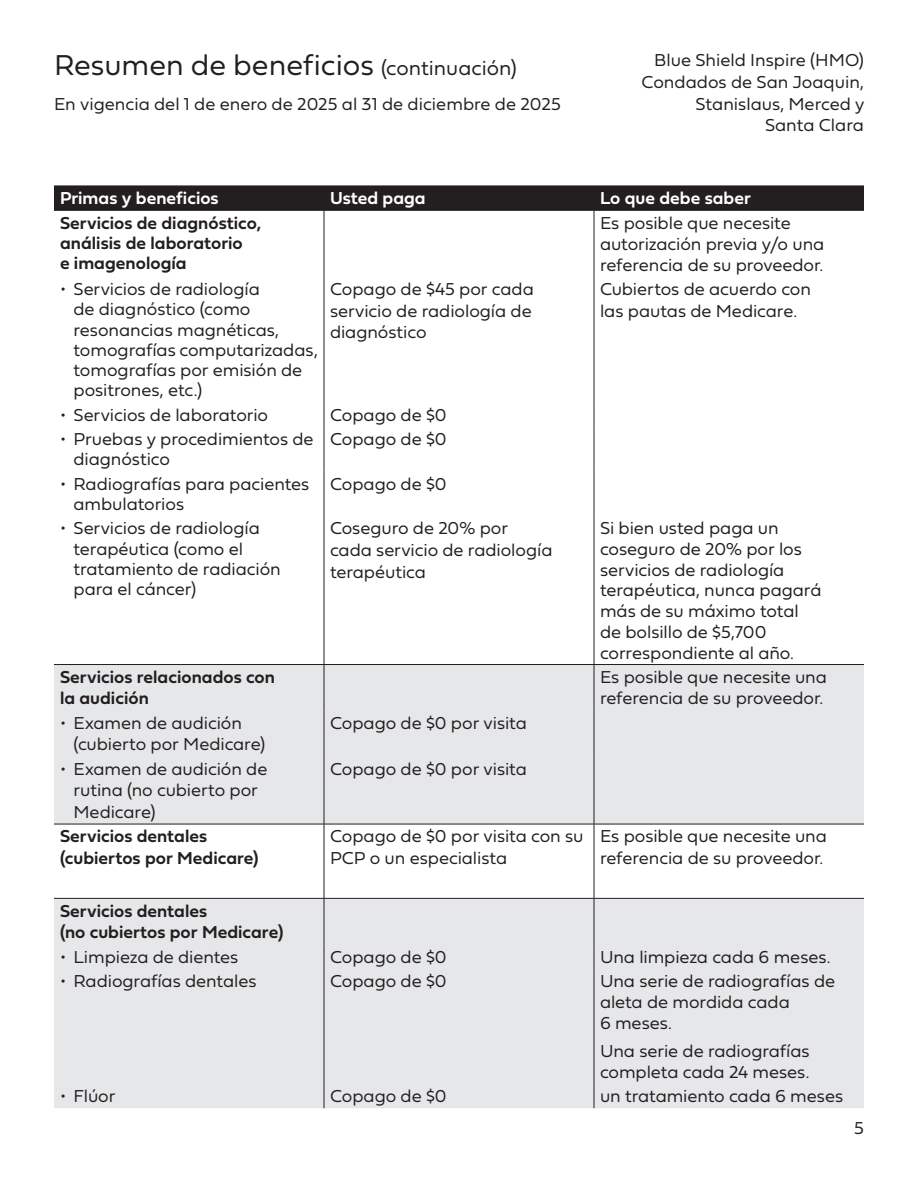
<style>
.page{position:relative;width:918px;height:1188px;background:#fff}
.page>*{position:absolute;margin:0;border:0;box-sizing:border-box;transform-origin:0 0}
.t1{font:30px "Fieldwork Geo Light";color:#231f20}
.t2{font:18px/21.6px "Fieldwork Geo Light";letter-spacing:-.005em;color:#231f20}
.t3{font:18px/21.6px "Fieldwork Geo Demibold";color:#231f20}
.t4{font:18px "Fieldwork Geo Demibold";color:#fff}
.s1{font-size:21px}
</style>
<div class="page">
<div style="left:54px;top:665px;width:810px;height:443px;background:#e6e7e9"></div>
<svg style="left:54px;top:825px;width:810px;height:73px"></svg>
<div style="left:54px;top:186px;width:810px;height:24px;background:#231f20"></div>
<hr style="left:54px;top:210px;width:270px;height:1px;background:#231f20">
<hr style="left:324px;top:210px;width:270px;height:1px;background:#231f20">
<hr style="left:324px;top:211px;width:1px;height:66px;background:#231f20">
<hr style="left:594px;top:210px;width:270px;height:1px;background:#231f20">
<hr style="left:594px;top:211px;width:1px;height:66px;background:#231f20">
<hr style="left:324px;top:277px;width:1px;height:125px;background:#231f20">
<hr style="left:594px;top:277px;width:1px;height:125px;background:#231f20">
<svg style="left:324px;top:402px;width:1px;height:25px"></svg>
<svg style="left:594px;top:402px;width:1px;height:25px"></svg>
<hr style="left:324px;top:427px;width:1px;height:44px;background:#231f20">
<hr style="left:594px;top:427px;width:1px;height:44px;background:#231f20">
<hr style="left:324px;top:471px;width:1px;height:45px;background:#231f20">
<hr style="left:594px;top:471px;width:1px;height:45px;background:#231f20">
<hr style="left:324px;top:516px;width:1px;height:148px;background:#231f20">
<hr style="left:594px;top:516px;width:1px;height:148px;background:#231f20">
<hr style="left:324px;top:665px;width:1px;height:45px;background:#231f20">
<hr style="left:324px;top:710px;width:1px;height:46px;background:#231f20">
<hr style="left:324px;top:756px;width:1px;height:68px;background:#231f20">
<hr style="left:324px;top:824px;width:1px;height:74px;background:#231f20">
<hr style="left:324px;top:899px;width:1px;height:45px;background:#231f20">
<svg style="left:324px;top:944px;width:1px;height:25px"></svg>
<hr style="left:324px;top:969px;width:1px;height:115px;background:#231f20">
<svg style="left:324px;top:1084px;width:1px;height:24px"></svg>
<hr style="left:54px;top:664px;width:270px;height:1px;background:#231f20">
<hr style="left:324px;top:664px;width:270px;height:1px;background:#231f20">
<hr style="left:594px;top:664px;width:270px;height:1px;background:#231f20">
<hr style="left:594px;top:665px;width:1px;height:45px;background:#231f20">
<hr style="left:594px;top:710px;width:1px;height:46px;background:#231f20">
<hr style="left:594px;top:756px;width:1px;height:68px;background:#231f20">
<hr style="left:594px;top:824px;width:1px;height:74px;background:#231f20">
<hr style="left:594px;top:899px;width:1px;height:45px;background:#231f20">
<svg style="left:594px;top:944px;width:1px;height:25px"></svg>
<hr style="left:594px;top:969px;width:1px;height:115px;background:#231f20">
<svg style="left:594px;top:1084px;width:1px;height:24px"></svg>
<hr style="left:54px;top:824px;width:270px;height:1px;background:#231f20">
<hr style="left:324px;top:824px;width:270px;height:1px;background:#231f20">
<hr style="left:594px;top:824px;width:270px;height:1px;background:#231f20">
<hr style="left:54px;top:898px;width:270px;height:1px;background:#231f20">
<hr style="left:324px;top:898px;width:270px;height:1px;background:#231f20">
<hr style="left:594px;top:898px;width:270px;height:1px;background:#231f20">
<p class="t1" style="left:54px;top:41px;width:464px">Resumen de beneficios <span class="s1">(continuación)</span></p>
<p class="t2" style="left:54px;top:92px;width:508px">En vigencia del 1 de enero de 2025 al 31 de diciembre de 2025</p>
<p class="t2" style="left:654px;top:49px;width:211px">Blue Shield Inspire (HMO)</p>
<p class="t2" style="left:641px;top:70px;width:224px;text-align:right">Condados de San Joaquin,<br>Stanislaus, Merced y<br>Santa Clara</p>
<p class="t4" style="left:60px;top:184px;width:160px">Primas y beneficios</p>
<p class="t4" style="left:330px;top:184px;width:97px">Usted paga</p>
<p class="t4" style="left:600px;top:184px;width:152px">Lo que debe saber</p>
<p class="t3" style="left:60px;top:212px;width:203px;line-height:20.2px">Servicios de diagnóstico, análisis de laboratorio<br>e imagenología</p>
<p class="t2" style="left:600px;top:211px;width:226px;line-height:21px">Es posible que necesite autorización previa y/o una referencia de su proveedor.</p>
<p class="t2" style="left:74px;top:278px;width:246px;line-height:20.2px;text-indent:-14px">• Servicios de radiología<br>de diagnóstico (como resonancias magnéticas, tomografías computarizadas, tomografías por emisión de positrones, etc.)</p>
<p class="t2" style="left:330px;top:277px;width:205px;text-align:justify">Copago de $45 por cada servicio de radiología de diagnóstico</p>
<p class="t2" style="left:600px;top:277px;width:213px">Cubiertos de acuerdo con las pautas de Medicare.</p>
<p class="t2" style="left:60px;top:403px;width:210px">• Servicios de laboratorio</p>
<p class="t2" style="left:330px;top:403px;width:118px">Copago de $0</p>
<p class="t2" style="left:74px;top:428px;width:242px;line-height:20.2px;text-indent:-14px">• Pruebas y procedimientos de diagnóstico</p>
<p class="t2" style="left:330px;top:427px;width:118px">Copago de $0</p>
<p class="t2" style="left:74px;top:473px;width:237px;line-height:20.2px;text-indent:-14px">• Radiografías para pacientes ambulatorios</p>
<p class="t2" style="left:330px;top:472px;width:118px">Copago de $0</p>
<p class="t2" style="left:74px;top:517px;width:209px;line-height:20.2px;text-indent:-14px">• Servicios de radiología terapéutica (como el tratamiento de radiación para el cáncer)</p>
<p class="t2" style="left:330px;top:517px;width:224px">Coseguro de 20% por cada servicio de radiología terapéutica</p>
<p class="t2" style="left:600px;top:517px;width:223px;line-height:20.7px">Si bien usted paga un coseguro de 20% por los servicios de radiología terapéutica, nunca pagará más de su máximo total de bolsillo de $5,700 correspondiente al año.</p>
<p class="t3" style="left:60px;top:665px;width:217px">Servicios relacionados con la audición</p>
<p class="t2" style="left:600px;top:665px;width:229px">Es posible que necesite una referencia de su proveedor.</p>
<p class="t2" style="left:74px;top:711px;width:193px;text-indent:-14px">• Examen de audición (cubierto por Medicare)</p>
<p class="t2" style="left:330px;top:711px;width:198px">Copago de $0 por visita</p>
<p class="t2" style="left:74px;top:757px;width:195px;text-indent:-14px">• Examen de audición de rutina (no cubierto por<br>Medicare)</p>
<p class="t2" style="left:330px;top:757px;width:198px">Copago de $0 por visita</p>
<p class="t3" style="left:60px;top:825px;width:200px">Servicios dentales (cubiertos por Medicare)</p>
<p class="t2" style="left:330px;top:825px;width:255px">Copago de $0 por visita con su<br>PCP o un especialista</p>
<p class="t2" style="left:600px;top:825px;width:229px">Es posible que necesite una referencia de su proveedor.</p>
<p class="t3" style="left:60px;top:899px;width:225px">Servicios dentales<br>(no cubiertos por Medicare)</p>
<p class="t2" style="left:60px;top:945px;width:180px">• Limpieza de dientes</p>
<p class="t2" style="left:330px;top:945px;width:118px">Copago de $0</p>
<p class="t2" style="left:600px;top:945px;width:232px">Una limpieza cada 6 meses.</p>
<p class="t2" style="left:60px;top:969px;width:198px">• Radiografías dentales</p>
<p class="t2" style="left:330px;top:969px;width:118px">Copago de $0</p>
<p class="t2" style="left:600px;top:970px;width:237px;line-height:21px">Una serie de radiografías de aleta de mordida cada<br>6 meses.</p>
<p class="t2" style="left:600px;top:1039px;width:211px;line-height:21px">Una serie de radiografías completa cada 24 meses.</p>
<p class="t2" style="left:60px;top:1085px;width:57px">• Flúor</p>
<p class="t2" style="left:330px;top:1085px;width:118px">Copago de $0</p>
<p class="t2" style="left:600px;top:1085px;width:245px">un tratamiento cada 6 meses</p>
<p class="t2" style="left:854px;top:1116px;width:11px">5</p>
</div>
